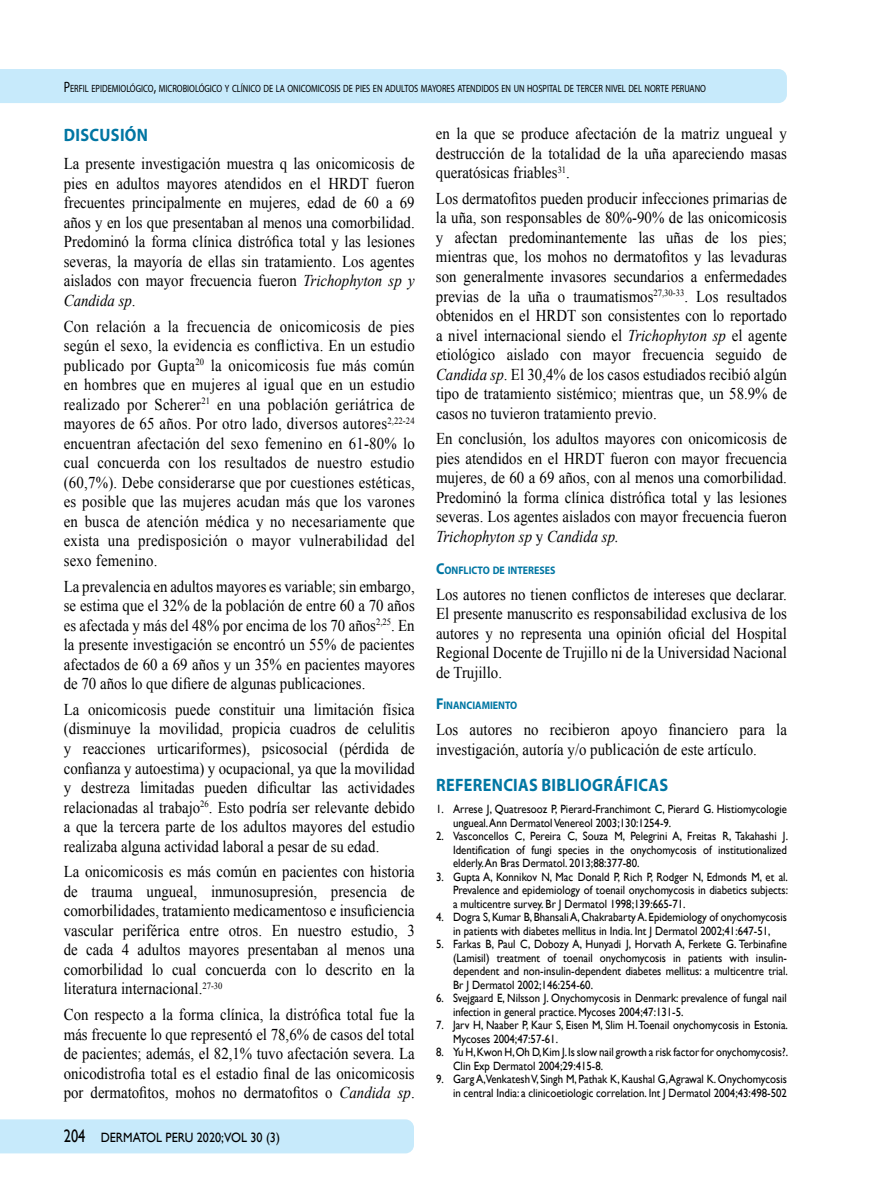
<style>
.page{position:relative;width:872px;height:1191px;background:#fff}
.page>*{position:absolute;margin:0;border:0;box-sizing:border-box;transform-origin:0 0}
.t1{font:700 18px "Myriad Pro";letter-spacing:.02em;color:#0076a3;scale:.9 1}
.t2{font:16.5px/19.5px "Times New Roman";color:#000;text-align:justify;scale:.9 1}
.t3{font:13.5px "Gill Sans";color:#000;scale:.9 1}
.t4{font:12px/13.5px "Gill Sans";color:#000;scale:.9 1}
.t5{font:700 10.95px "Myriad Pro";color:#0076a3;scale:.9 1}
.t6{font:10.5px "Myriad Pro";color:#000;scale:.8 1}
.s1{font-size:15px}
.s2{font-style:italic}
.s3{font-size:18px}
.s4{font-size:15.75px}
</style>
<div class="page">
<div style="left:0;top:69px;width:787px;height:34px;background:#c7eafb"></div>
<div style="left:0;top:1119px;width:414px;height:34px;background:#c7eafb"></div>
<p class="t6" style="left:64px;top:82px;width:804px"><span class="s1">P</span>ERFIL EPIDEMIOLÓGICO<span class="s1">,</span> MICROBIOLÓGICO Y CLÍNICO DE LA ONICOMICOSIS DE PIES EN ADULTOS MAYORES ATENDIDOS EN UN HOSPITAL DE TERCER NIVEL DEL NORTE PERUANO</p>
<p class="t1" style="left:64px;top:123px;width:95px">DISCUSIÓN</p>
<p class="t2" style="left:64px;top:154px;width:391px">La presente investigación muestra q las onicomicosis de pies en adultos mayores atendidos en el HRDT fueron frecuentes principalmente en mujeres, edad de 60 a 69 años y en los que presentaban al menos una comorbilidad.<br>Predominó la forma clínica distrófica total y las lesiones severas, la mayoría de ellas sin tratamiento. Los agentes aislados con mayor frecuencia fueron <span class="s2">Trichophyton sp y Candida sp</span>.</p>
<p class="t2" style="left:64px;top:316px;width:391px">Con relación a la frecuencia de onicomicosis de pies según el sexo, la evidencia es conflictiva. En un estudio publicado por Gupta<sup>20</sup> la onicomicosis fue más común en hombres que en mujeres al igual que en un estudio realizado por Scherer<sup>21</sup> en una población geriátrica de mayores de 65 años. Por otro lado, diversos autores<sup>2,22-24 </sup>encuentran afectación del sexo femenino en 61-80% lo cual concuerda con los resultados de nuestro estudio (60,7%). Debe considerarse que por cuestiones estéticas, es posible que las mujeres acudan más que los varones en busca de atención médica y no necesariamente que exista una predisposición o mayor vulnerabilidad del sexo femenino.</p>
<p class="t2" style="left:64px;top:576px;width:391px">La prevalencia en adultos mayores es variable; sin embargo, se estima que el 32% de la población de entre 60 a 70 años es afectada y más del 48% por encima de los 70 años<sup>2,25</sup>. En la presente investigación se encontró un 55% de pacientes afectados de 60 a 69 años y un 35% en pacientes mayores de 70 años lo que difiere de algunas publicaciones.</p>
<p class="t2" style="left:64px;top:699px;width:391px">La onicomicosis puede constituir una limitación física (disminuye la movilidad, propicia cuadros de celulitis y reacciones urticariformes), psicosocial (pérdida de confianza y autoestima) y ocupacional, ya que la movilidad y destreza limitadas pueden dificultar las actividades relacionadas al trabajo<sup>26</sup>. Esto podría ser relevante debido a que la tercera parte de los adultos mayores del estudio realizaba alguna actividad laboral a pesar de su edad.</p>
<p class="t2" style="left:64px;top:862px;width:391px">La onicomicosis es más común en pacientes con historia de trauma ungueal, inmunosupresión, presencia de comorbilidades, tratamiento medicamentoso e insuficiencia vascular periférica entre otros. En nuestro estudio, 3 de cada 4 adultos mayores presentaban al menos una comorbilidad lo cual concuerda con lo descrito en la literatura internacional.<sup>27-30</sup></p>
<p class="t2" style="left:64px;top:1004px;width:391px">Con respecto a la forma clínica, la distrófica total fue la más frecuente lo que representó el 78,6% de casos del total de pacientes; además, el 82,1% tuvo afectación severa. La onicodistrofia total es el estadio final de las onicomicosis por dermatofitos, mohos no dermatofitos o <span class="s2">Candida sp</span>.</p>
<p class="t3" style="left:64px;top:1129px;width:242px"><span class="s3">204</span> DERMATOL PERU 2020;VOL 30 (3)</p>
<p class="t2" style="left:436px;top:124px;width:391px">en la que se produce afectación de la matriz ungueal y destrucción de la totalidad de la uña apareciendo masas queratósicas friables<sup>31</sup>.</p>
<p class="t2" style="left:436px;top:188px;width:391px">Los dermatofitos pueden producir infecciones primarias de la uña, son responsables de 80%-90% de las onicomicosis y afectan predominantemente las uñas de los pies; mientras que, los mohos no dermatofitos y las levaduras son generalmente invasores secundarios a enfermedades previas de la uña o traumatismos<sup>27,30-33</sup>. Los resultados obtenidos en el HRDT son consistentes con lo reportado a nivel internacional siendo el <span class="s2">Trichophyton sp</span> el agente etiológico aislado con mayor frecuencia seguido de <span class="s2">Candida sp</span>. El 30,4% de los casos estudiados recibió algún tipo de tratamiento sistémico; mientras que, un 58.9% de casos no tuvieron tratamiento previo.</p>
<p class="t2" style="left:436px;top:429px;width:391px">En conclusión, los adultos mayores con onicomicosis de pies atendidos en el HRDT fueron con mayor frecuencia mujeres, de 60 a 69 años, con al menos una comorbilidad.<br>Predominó la forma clínica distrófica total y las lesiones severas. Los agentes aislados con mayor frecuencia fueron <span class="s2">Trichophyton sp</span> y <span class="s2">Candida sp.</span></p>
<p class="t5" style="left:436px;top:563px;width:134px"><span class="s4">C</span>ONFLICTO DE INTERESES</p>
<p class="t2" style="left:436px;top:584px;width:391px">Los autores no tienen conflictos de intereses que declarar.<br>El presente manuscrito es responsabilidad exclusiva de los autores y no representa una opinión oficial del Hospital Regional Docente de Trujillo ni de la Universidad Nacional de Trujillo.</p>
<p class="t5" style="left:436px;top:698px;width:92px"><span class="s4">F</span> INANCIAMIENTO</p>
<p class="t2" style="left:436px;top:719px;width:391px">Los autores no recibieron apoyo financiero para la investigación, autoría y/o publicación de este artículo.</p>
<p class="t1" style="left:436px;top:773px;width:259px">REFERENCIAS BIBLIOGRÁFICAS</p>
<p class="t4" style="left:453px;top:802px;width:372px;text-indent:-17px">1. Arrese J, Quatresooz P, Pierard-Franchimont C, Pierard G. Histiomycologie ungueal. Ann Dermatol Venereol 2003;130:1254-9.</p>
<p class="t4" style="left:453px;top:829px;width:374px;text-align:justify;text-indent:-17px">2. Vasconcellos C, Pereira C, Souza M, Pelegrini A, Freitas R, Takahashi J.<br>Identification of fungi species in the onychomycosis of institutionalized elderly. An Bras Dermatol. 2013;88:377-80.</p>
<p class="t4" style="left:453px;top:869px;width:374px;text-align:justify;text-indent:-17px">3. Gupta A, Konnikov N, Mac Donald P, Rich P, Rodger N, Edmonds M, et al.<br>Prevalence and epidemiology of toenail onychomycosis in diabetics subjects: a multicentre survey. Br J Dermatol 1998;139:665-71.</p>
<p class="t4" style="left:436px;top:910px;width:391px;text-align:center">4. Dogra S, Kumar B, Bhansali A, Chakrabarty A. Epidemiology of onychomycosis in patients with diabetes mellitus in India. Int J Dermatol 2002;41:647-51,</p>
<p class="t4" style="left:453px;top:937px;width:374px;text-align:justify;text-indent:-17px">5. Farkas B, Paul C, Dobozy A, Hunyadi J, Horvath A, Ferkete G. Terbinafine (Lamisil) treatment of toenail onychomycosis in patients with insulin&shy;dependent and non-insulin-dependent diabetes mellitus: a multicentre trial.<br>Br J Dermatol 2002;146:254-60.</p>
<p class="t4" style="left:453px;top:991px;width:372px;text-indent:-17px">6. Svejgaard E, Nilsson J. Onychomycosis in Denmark: prevalence of fungal nail infection in general practice. Mycoses 2004;47:131-5.</p>
<p class="t4" style="left:453px;top:1018px;width:374px;text-indent:-17px">7. Jarv H, Naaber P, Kaur S, Eisen M, Slim H. Toenail onychomycosis in Estonia.<br>Mycoses 2004;47:57-61.</p>
<p class="t4" style="left:453px;top:1045px;width:374px;text-indent:-17px">8. Yu H, Kwon H, Oh D, Kim J. Is slow nail growth a risk factor for onychomycosis?.<br>Clin Exp Dermatol 2004;29:415-8.</p>
<p class="t4" style="left:436px;top:1072px;width:391px;text-align:right">9. Garg A,Venkatesh V, Singh M, Pathak K, Kaushal G, Agrawal K. Onychomycosis in central India: a clinicoetiologic correlation. Int J Dermatol 2004;43:498-502</p>
</div>
